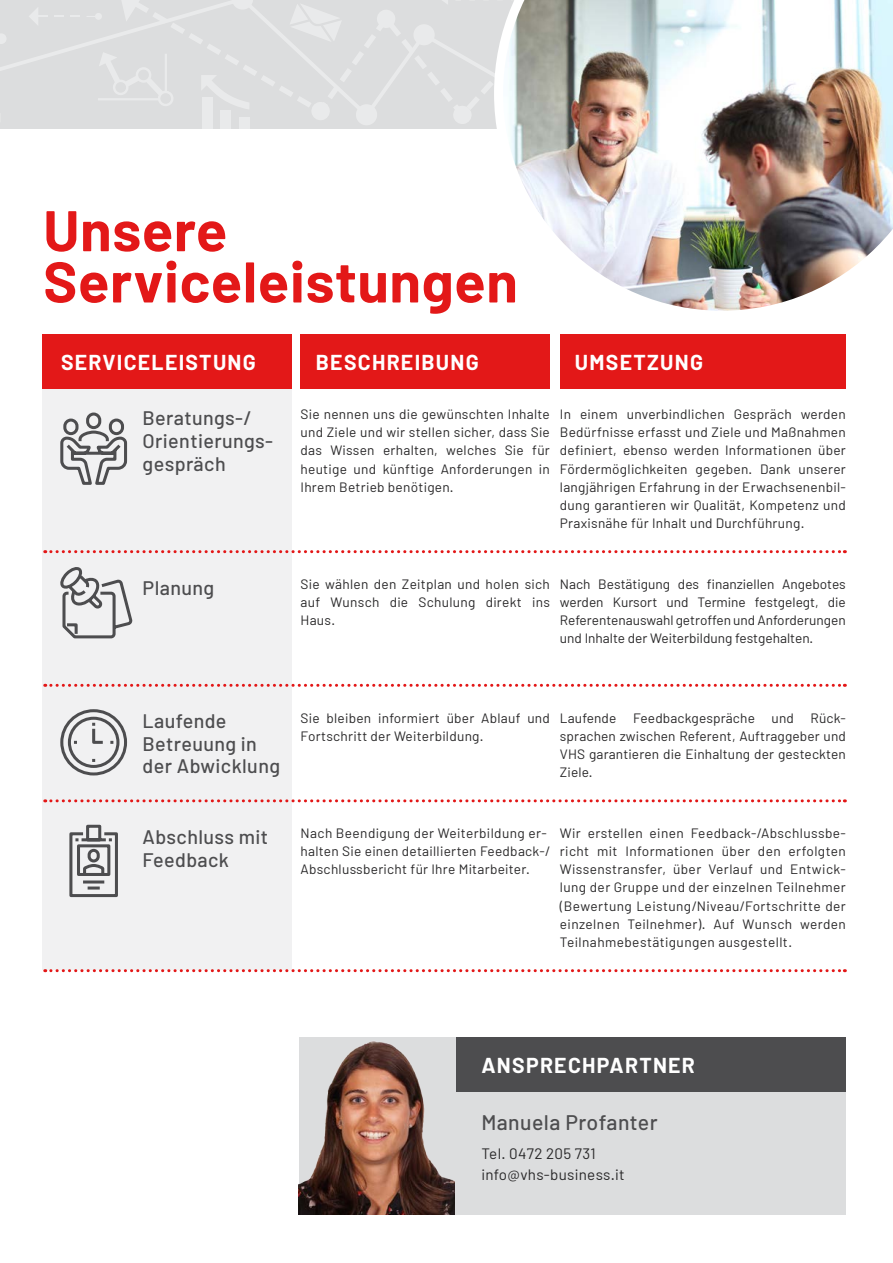
<style>
.page{position:relative;width:893px;height:1263px;background:#fff}
.page>*{position:absolute;margin:0;border:0;box-sizing:border-box;transform-origin:0 0}
.t1{font:700 57.3px/51.3px "Barlow";letter-spacing:.01em;color:#e31818}
.t2{font:700 21.15px "Barlow";letter-spacing:.06em;color:#fff}
.t3{font:500 21.15px "Barlow";letter-spacing:.02em;color:#4d4d4f}
.t4{font:500 19.65px/22.6px "Barlow";letter-spacing:.02em;color:#4d4d4f}
.t5{font:15px/21.1px "Barlow";letter-spacing:.02em;color:#292829}
.t6{font:13.5px/18px "Barlow";letter-spacing:.02em;color:#292829;text-align:justify}
</style>
<div class="page">
<svg style="left:0;top:0;width:494px;height:129px;background:#dddedf"></svg>
<div style="left:456px;top:1038px;width:390px;height:54px;background:#4d4d4f"></div>
<div style="left:42px;top:335px;width:250px;height:54px;background:#e31818"></div>
<div style="left:42px;top:389px;width:250px;height:580px;background:#f1f1f2"></div>
<div style="left:301px;top:335px;width:249px;height:54px;background:#e31818"></div>
<div style="left:560px;top:335px;width:286px;height:54px;background:#e31818"></div>
<img style="left:299px;top:1038px;width:157px;height:176px">
<div style="left:456px;top:1092px;width:390px;height:122px;background:#dcddde"></div>
<svg style="left:45px;top:550px;width:800px;height:3px"></svg>
<svg style="left:45px;top:684px;width:800px;height:3px"></svg>
<svg style="left:45px;top:799px;width:800px;height:3px"></svg>
<svg style="left:45px;top:969px;width:800px;height:3px"></svg>
<svg style="left:60px;top:412px;width:68px;height:73px"></svg>
<svg style="left:60px;top:567px;width:73px;height:72px"></svg>
<svg style="left:60px;top:709px;width:67px;height:67px"></svg>
<svg style="left:69px;top:824px;width:49px;height:74px"></svg>
<img style="left:494px;top:0;width:399px;height:311px">
<h1 class="t1" style="left:43px;top:204px;width:476px">Unsere<br>Serviceleistungen</h1>
<h2 class="t2" style="left:61px;top:349px;width:196px">SERViCElEiStUnG</h2>
<h2 class="t2" style="left:316px;top:349px;width:164px">BESCHREiBUnG</h2>
<h2 class="t2" style="left:575px;top:349px;width:130px">UMSEtZUnG</h2>
<h3 class="t4" style="left:143px;top:406px;width:132px">Beratungs-/<br>Orientierungs&shy;gespräch</h3>
<h3 class="t4" style="left:143px;top:576px;width:73px">Planung</h3>
<p class="t6" style="left:301px;top:405px;width:251px">Sie nennen uns die gewünschten Inhalte und Ziele und wir stellen sicher, dass Sie das Wissen erhalten, welches Sie für heutige und künftige Anforderungen in Ihrem Betrieb benötigen.</p>
<p class="t6" style="left:560px;top:405px;width:287px">In einem unverbindlichen Gespräch werden Bedürfnisse erfasst und Ziele und Maßnahmen definiert, ebenso werden Informationen über Fördermöglichkeiten gegeben. Dank unserer langjährigen erfahrung in der erwachsenenbil&shy;dung garantieren wir Qualität, Kompetenz und Praxisnähe für Inhalt und Durchführung.</p>
<p class="t6" style="left:301px;top:575px;width:251px">Sie wählen den Zeitplan und holen sich auf Wunsch die Schulung direkt ins Haus.</p>
<p class="t6" style="left:560px;top:575px;width:287px">Nach Bestätigung des finanziellen Angebotes werden Kursort und Termine festgelegt, die Referentenauswahl getroffen und Anforderungen und Inhalte der Weiterbildung festgehalten.</p>
<h3 class="t4" style="left:143px;top:709px;width:139px">Laufende<br>Betreuung in der Abwicklung</h3>
<h3 class="t4" style="left:143px;top:825px;width:127px">Abschluss mit<br>Feedback</h3>
<p class="t6" style="left:301px;top:708px;width:251px">Sie bleiben informiert über Ablauf und<br>Fortschritt der Weiterbildung.</p>
<p class="t6" style="left:560px;top:708px;width:287px">Laufende Feedbackgespräche und Rück&shy;sprachen zwischen Referent, Auftraggeber und VHS garantieren die einhaltung der gesteckten Ziele.</p>
<p class="t6" style="left:301px;top:824px;width:251px;text-align:left">nach Beendigung der Weiterbildung er&shy;halten Sie einen detaillierten Feedback-/<br>Abschlussbericht für Ihre Mitarbeiter.</p>
<p class="t6" style="left:560px;top:824px;width:287px">Wir erstellen einen Feedback-/Abschlussbe&shy;richt mit Informationen über den erfolgten Wissenstransfer, über Verlauf und entwick&shy;lung der Gruppe und der einzelnen Teilnehmer (Bewertung Leistung/niveau/Fortschritte der einzelnen Teilnehmer). Auf Wunsch werden Teilnahmebestätigungen ausgestellt.</p>
<h2 class="t2" style="left:481px;top:1052px;width:215px">AnSPRECHPARtnER</h2>
<h2 class="t3" style="left:481px;top:1109px;width:178px">Manuela Profanter</h2>
<p class="t5" style="left:481px;top:1142px;width:145px">Tel. 0472 205 731 info@vhs-business.it</p>
</div>
